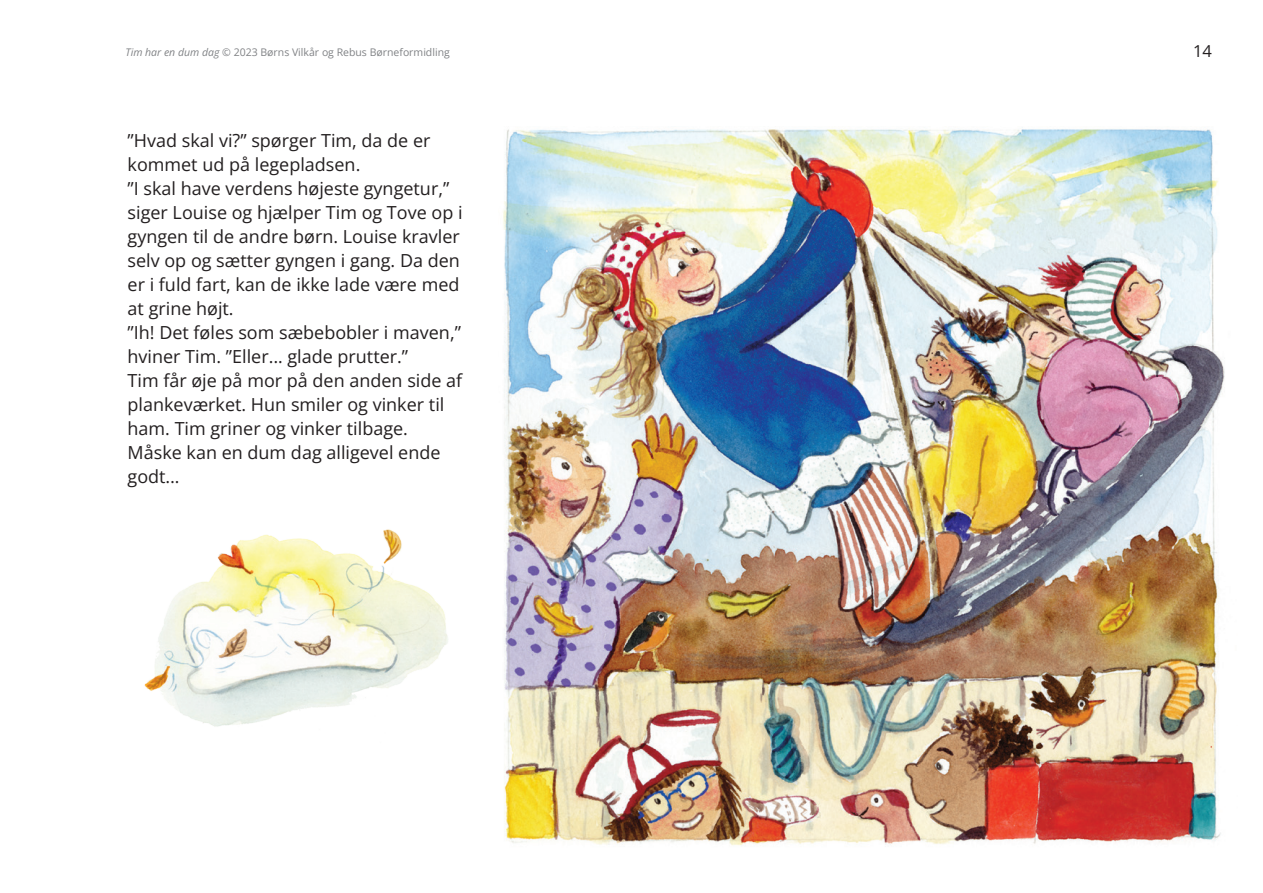
<style>
.page{position:relative;width:1263px;height:893px;background:#fff}
.page>*{position:absolute;margin:0;border:0;box-sizing:border-box;transform-origin:0 0}
.t1{font:18px/24px "Open Sans";color:#231f20}
.t2{font:16.5px "Open Sans";color:#231f20}
.t3{font:10.5px "Open Sans";color:#808285}
.s1{font-style:italic}
</style>
<div class="page">
<img style="left:503px;top:127px;width:722px;height:719px">
<img style="left:144px;top:529px;width:304px;height:198px">
<p class="t3" style="left:125px;top:45px;width:326px"><span class="s1">Tim har en dum dag</span> © 2023 Børns Vilkår og Rebus Børneformidling</p>
<p class="t2" style="left:1193px;top:40px;width:20px">14</p>
<p class="t1" style="left:128px;top:128px;width:304px">”Hvad skal vi?” spørger Tim, da de er kommet ud på legepladsen.</p>
<p class="t1" style="left:128px;top:176px;width:336px">”I skal have verdens højeste gyngetur,” siger Louise og hjælper Tim og Tove op i gyngen til de andre børn. Louise kravler selv op og sætter gyngen i gang. Da den er i fuld fart, kan de ikke lade være med at grine højt.</p>
<p class="t1" style="left:128px;top:320px;width:335px">”Ih! Det føles som sæbebobler i maven,” hviner Tim. ”Eller… glade prutter.”</p>
<p class="t1" style="left:128px;top:368px;width:336px">Tim får øje på mor på den anden side af plankeværket. Hun smiler og vinker til ham. Tim griner og vinker tilbage.</p>
<p class="t1" style="left:128px;top:440px;width:314px">Måske kan en dum dag alligevel ende godt…</p>
</div>
